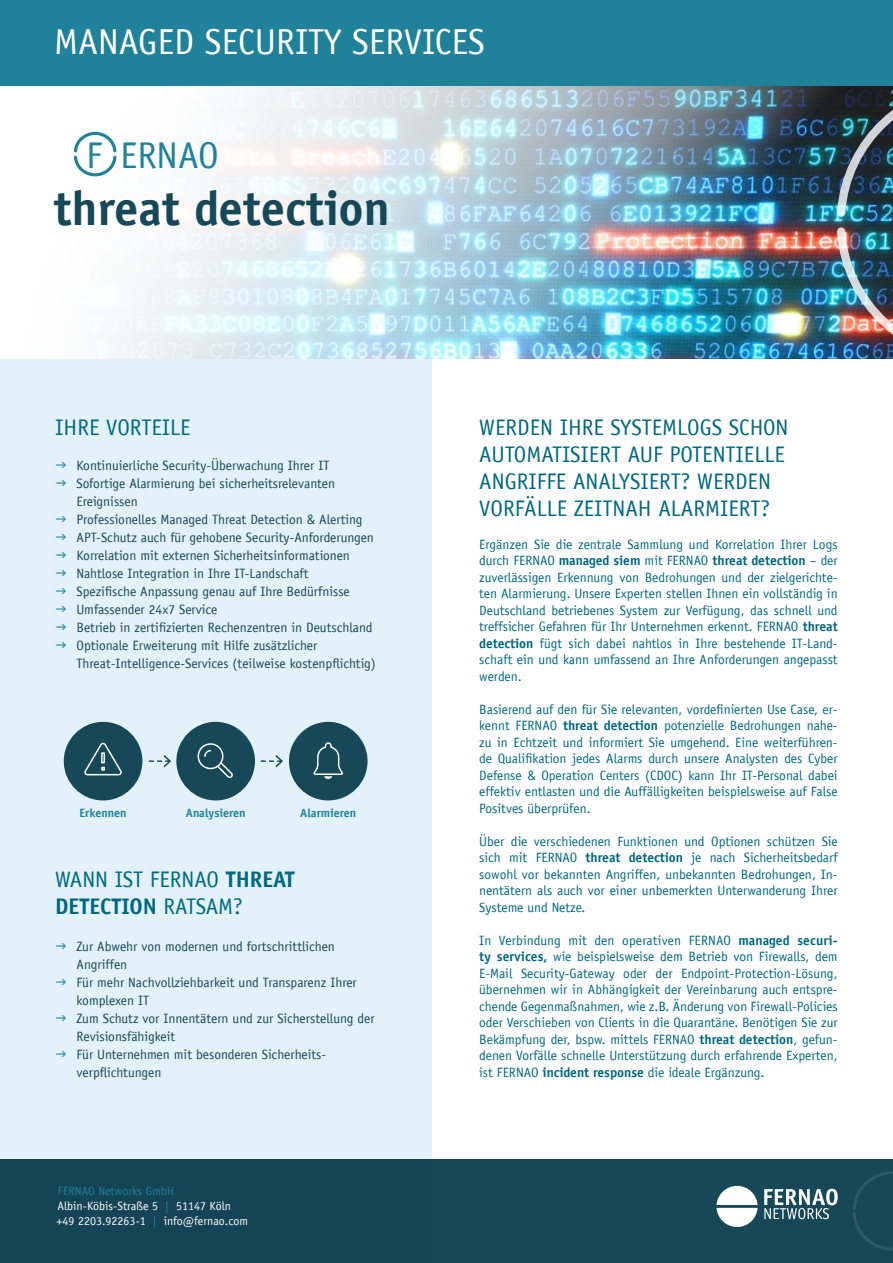
<style>
.page{position:relative;width:893px;height:1263px;background:#fff}
.page>*{position:absolute;margin:0;border:0;box-sizing:border-box;transform-origin:0 0}
.t1{font:700 48.6px "Officina Sans LT";color:#174858}
.t2{font:37.2px "Officina Sans LT";color:#1f829a}
.t3{font:36px "Officina Sans LT";color:#fff}
.t4{font:22.5px/27px "Officina Sans LT";color:#006980}
.t5{font:13.5px/16.5px "Officina Sans LT";color:#006980;text-align:justify}
.t6{font:13.5px/18px "Officina Sans LT";color:#174858}
.t7{font:12px/15px "Officina Sans LT";color:#fff}
.t8{font:700 12px "Officina Sans LT";color:#1f829a}
.s1{font-weight:700}
.s2{color:#1e8296}
</style>
<div class="page">
<div style="left:0;top:359px;width:432px;height:904px;background:#e2f2f8"></div>
<img style="left:6px;top:85px;width:887px;height:274px">
<div style="left:0;top:0;width:893px;height:85px;background:#1f829a"></div>
<img style="left:832px;top:100px;width:61px;height:244px">
<div style="left:0;top:1159px;width:893px;height:104px;background:#174858"></div>
<svg style="left:853px;top:1171px;width:40px;height:80px"></svg>
<svg style="left:764px;top:1189px;width:74px;height:30px"></svg>
<svg style="left:716px;top:1186px;width:42px;height:41px"></svg>
<svg style="left:74px;top:132px;width:42px;height:32px"></svg>
<svg style="left:29px;top:164px;width:385px;height:89px"></svg>
<div style="left:176px;top:722px;width:79px;height:78px;background:#174858;border-radius:50%"></div>
<div style="left:64px;top:722px;width:78px;height:78px;background:#174858;border-radius:50%"></div>
<div style="left:289px;top:722px;width:79px;height:78px;background:#174858;border-radius:50%"></div>
<svg style="left:84px;top:742px;width:38px;height:34px"></svg>
<div style="left:198px;top:743px;width:25px;height:26px;border:2px solid #fff;border-radius:50%"></div>
<svg style="left:203px;top:749px;width:30px;height:29px"></svg>
<svg style="left:313px;top:742px;width:30px;height:37px"></svg>
<svg style="left:149px;top:755px;width:22px;height:13px"></svg>
<svg style="left:261px;top:755px;width:22px;height:13px"></svg>
<h3 class="t3" style="left:54px;top:21px;width:432px">MANAGED SECURITY SERVICES</h3>
<h2 class="t2" style="left:86px;top:133px;width:134px">F ERNAO</h2>
<h1 class="t1" style="left:54px;top:178px;width:338px">threat detection</h1>
<h3 class="t4" style="left:55px;top:414px;width:137px">IHRE VORTEILE</h3>
<p class="t6" style="left:77px;top:456px;width:301px">Kontinuierliche Security-Überwachung Ihrer IT Sofortige Alarmierung bei sicherheitsrelevanten Ereignissen<br>Professionelles Managed Threat Detection &amp; Alerting APT-Schutz auch für gehobene Security-Anforderungen Korrelation mit externen Sicherheitsinformationen Nahtlose Integration in Ihre IT-Landschaft<br>Spezifische Anpassung genau auf Ihre Bedürfnisse Umfassender 24x7 Service<br>Betrieb in zertifizierten Rechenzentren in Deutschland Optionale Erweiterung mit Hilfe zusätzlicher Threat-Intelligence-Services (teilweise kostenpflichtig)</p>
<p class="t8" style="left:80px;top:805px;width:49px">Erkennen</p>
<p class="t8" style="left:186px;top:805px;width:61px">Analysieren</p>
<p class="t8" style="left:300px;top:805px;width:58px">Alarmieren</p>
<h3 class="t4" style="left:55px;top:866px;width:241px">WANN IST FERNAO <span class="s1">THREAT<br>DETECTION</span> RATSAM?</h3>
<p class="t6" style="left:77px;top:937px;width:300px">Zur Abwehr von modernen und fortschrittlichen<br>Angriffen<br>Für mehr Nachvollziehbarkeit und Transparenz Ihrer komplexen IT<br>Zum Schutz vor Innentätern und zur Sicherstellung der<br>Revisionsfähigkeit<br>Für Unternehmen mit besonderen Sicherheits&shy;verpflichtungen</p>
<p class="t7" style="left:57px;top:1184px;width:193px"><span class="s2">FERNAO Networks GmbH<br></span>Albin-Köbis-Straße 5 <span class="s2">|</span> 51147 Köln +49 2203.92263-1 <span class="s2">|</span> info@fernao.com</p>
<h3 class="t4" style="left:479px;top:414px;width:311px">WERDEN IHRE SYSTEMLOGS SCHON<br>AUTOMATISIERT AUF POTENTIELLE<br>ANGRIFFE ANALYSIERT? WERDEN<br>VORFÄLLE ZEITNAH ALARMIERT?</h3>
<p class="t5" style="left:479px;top:536px;width:360px">Ergänzen Sie die zentrale Sammlung und Korrelation Ihrer Logs durch FERNAO <span class="s1">managed siem</span> mit FERNAO <span class="s1">threat detection</span> – der zuverlässigen Erkennung von Bedrohungen und der zielgerichte&shy;ten Alarmierung. Unsere Experten stellen Ihnen ein vollständig in Deutschland betriebenes System zur Verfügung, das schnell und treffsicher Gefahren für Ihr Unternehmen erkennt. FERNAO <span class="s1">threat detection</span> fügt sich dabei nahtlos in Ihre bestehende IT-Land&shy;schaft ein und kann umfassend an Ihre Anforderungen angepasst werden.</p>
<p class="t5" style="left:479px;top:701px;width:360px">Basierend auf den für Sie relevanten, vordefinierten Use Case, er&shy;kennt FERNAO <span class="s1">threat detection</span> potenzielle Bedrohungen nahe&shy;zu in Echtzeit und informiert Sie umgehend. Eine weiterführen&shy;de Qualifikation jedes Alarms durch unsere Analysten des Cyber Defense &amp; Operation Centers (CDOC) kann Ihr IT-Personal dabei effektiv entlasten und die Auffälligkeiten beispielsweise auf False Positves überprüfen.</p>
<p class="t5" style="left:479px;top:833px;width:360px">Über die verschiedenen Funktionen und Optionen schützen Sie sich mit FERNAO <span class="s1">threat detection</span> je nach Sicherheitsbedarf sowohl vor bekannten Angriffen, unbekannten Bedrohungen, In&shy;nentätern als auch vor einer unbemerkten Unterwanderung Ihrer Systeme und Netze.</p>
<p class="t5" style="left:479px;top:932px;width:360px">In Verbindung mit den operativen FERNAO <span class="s1">managed securi&shy;ty services,</span> wie beispielsweise dem Betrieb von Firewalls, dem E-Mail Security-Gateway oder der Endpoint-Protection-Lösung, übernehmen wir in Abhängigkeit der Vereinbarung auch entspre&shy;chende Gegenmaßnahmen, wie z.B. Änderung von Firewall-Policies oder Verschieben von Clients in die Quarantäne. Benötigen Sie zur Bekämpfung der, bspw. mittels FERNAO <span class="s1">threat detection</span>, gefun&shy;denen Vorfälle schnelle Unterstützung durch erfahrende Experten, ist FERNAO <span class="s1">incident response</span> die ideale Ergänzung.</p>
</div>
